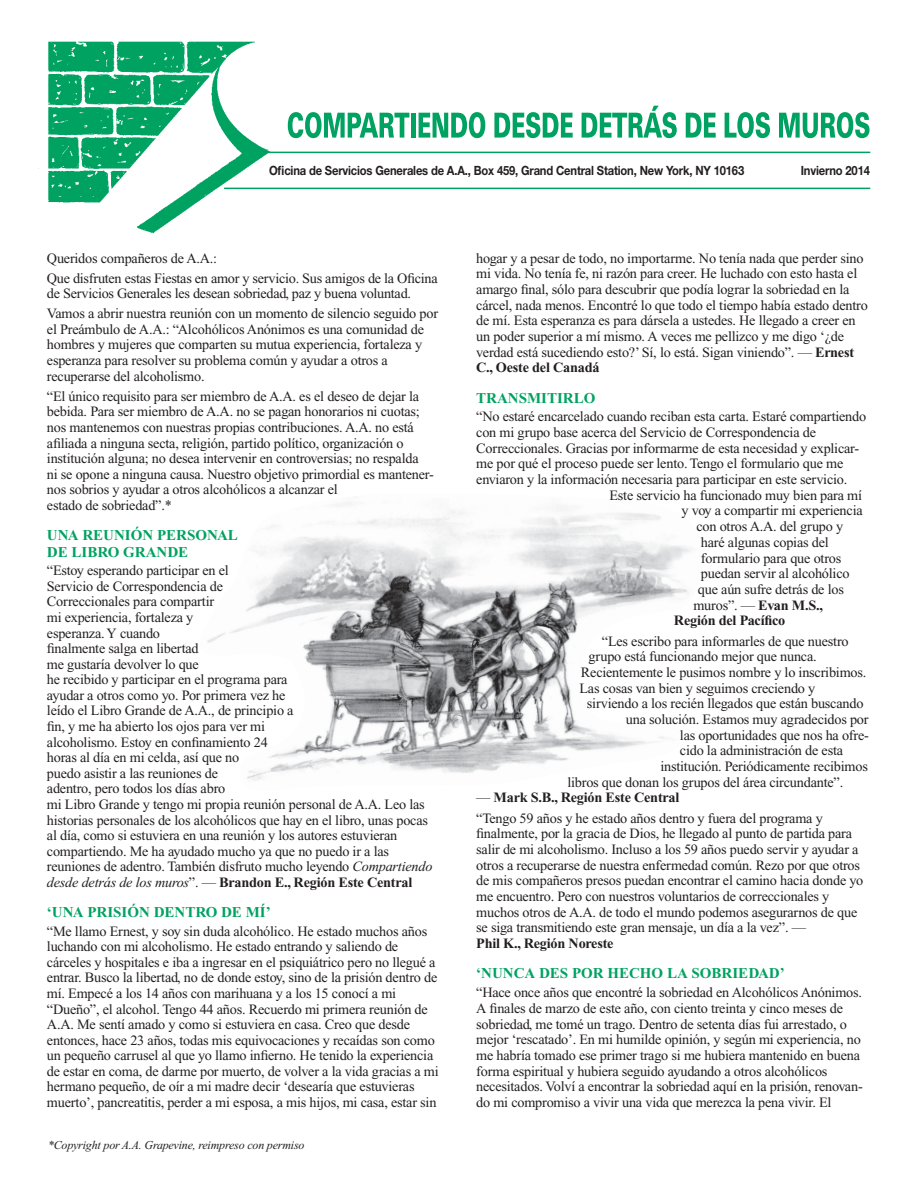
<style>
.page{position:relative;width:918px;height:1188px;background:#fff}
.page>*{position:absolute;margin:0;border:0;box-sizing:border-box;transform-origin:0 0}
.t1{font:700 15px/16.6px "Times New Roman";color:#00a261}
.t2{font:14.25px/15.6px "Times New Roman";letter-spacing:-.015em;color:#231f20}
.t3{font:700 14.25px "Times New Roman";letter-spacing:-.015em;color:#231f20}
.t4{font:700 12.75px "Helvetica Neue LT Std";letter-spacing:-.015em;color:#231f20;scale:.88 1}
.t5{font:italic 12px "Times New Roman";letter-spacing:-.015em;color:#231f20}
.s1{font-style:italic}
.s2{font-weight:700}
.s3{font-weight:400}
</style>
<div class="page">
<img style="left:48px;top:41px;width:223px;height:193px">
<hr style="left:265px;top:152px;width:605px;height:1px;background:#00a261">
<hr style="left:224px;top:188px;width:646px;height:1px;background:#00a261">
<svg style="left:288px;top:112px;width:121px;height:26px"></svg>
<div style="left:411px;top:113px;width:5px;height:25px;background:#00a261"></div>
<svg style="left:419px;top:112px;width:66px;height:26px"></svg>
<svg style="left:494px;top:112px;width:79px;height:26px"></svg>
<svg style="left:686px;top:113px;width:30px;height:25px"></svg>
<svg style="left:725px;top:112px;width:45px;height:26px"></svg>
<svg style="left:779px;top:112px;width:91px;height:26px"></svg>
<svg style="left:582px;top:106px;width:95px;height:32px"></svg>
<img style="left:207px;top:502px;width:484px;height:279px">
<p class="t4" style="left:269px;top:163px;width:541px">Oficina de Servicios Generales de A.A., Box 459, Grand Central Station, New York, NY 10163</p>
<p class="t4" style="left:801px;top:163px;width:80px">Invierno 2014</p>
<p class="t2" style="left:47px;top:248px;width:392px;line-height:20.1px">Queridos compañeros de A.A.:<br>Que disfruten estas Fiestas en amor y servicio. Sus amigos de la Oficina</p>
<p class="t2" style="left:47px;top:283px;width:393px;line-height:20.1px">de Servicios Generales les desean sobriedad, paz y buena voluntad.<br>Vamos a abrir nuestra reunión con un momento de silencio seguido por</p>
<p class="t2" style="left:47px;top:321px;width:379px">el Preámbulo de A.A.: “Alcohólicos Anónimos es una comunidad de hombres y mujeres que comparten su mutua experiencia, fortaleza y esperanza para resolver su problema común y ayudar a otros a recuperarse del alcoholismo.</p>
<p class="t2" style="left:47px;top:388px;width:389px">“El único requisito para ser miembro de A.A. es el deseo de dejar la bebida. Para ser miembro de A.A. no se pagan honorarios ni cuotas; nos mantenemos con nuestras propias contribuciones. A.A. no está afiliada a ninguna secta, religión, partido político, organización o institución alguna; no desea intervenir en controversias; no respalda<br>ni se opone a ninguna causa. Nuestro objetivo primordial es mantener&shy;nos sobrios y ayudar a otros alcohólicos a alcanzar el<br>estado de sobriedad”.*</p>
<p class="t1" style="left:47px;top:527px;width:192px">UNA REUNIÓN PERSONAL<br>DE LIBRO GRANDE</p>
<p class="t2" style="left:47px;top:563px;width:387px">“Estoy esperando participar en el<br>Servicio de Correspondencia de<br>Correccionales para compartir<br>mi experiencia, fortaleza y<br>esperanza. Y cuando<br>finalmente salga en libertad<br>me gustaría devolver lo que<br>he recibido y participar en el programa para<br>ayudar a otros como yo. Por primera vez he<br>leído el Libro Grande de A.A., de principio a<br>fin, y me ha abierto los ojos para ver mi<br>alcoholismo. Estoy en confinamiento 24<br>horas al día en mi celda, así que no<br>puedo asistir a las reuniones de<br>adentro, pero todos los días abro<br>mi Libro Grande y tengo mi propia reunión personal de A.A. Leo las historias personales de los alcohólicos que hay en el libro, unas pocas al día, como si estuviera en una reunión y los autores estuvieran compartiendo. Me ha ayudado mucho ya que no puedo ir a las reuniones de adentro. También disfruto mucho leyendo <span class="s1">Compartiendo desde detrás de los muros</span>”. — <span class="s2">Brandon E., Región Este Central</span></p>
<p class="t1" style="left:47px;top:904px;width:225px">‘UNA PRISIÓN DENTRO DE MÍ’</p>
<p class="t2" style="left:47px;top:923px;width:393px">“Me llamo Ernest, y soy sin duda alcohólico. He estado muchos años luchando con mi alcoholismo. He estado entrando y saliendo de cárceles y hospitales e iba a ingresar en el psiquiátrico pero no llegué a entrar. Busco la libertad, no de donde estoy, sino de la prisión dentro de mí. Empecé a los 14 años con marihuana y a los 15 conocí a mi “Dueño”, el alcohol. Tengo 44 años. Recuerdo mi primera reunión de A.A. Me sentí amado y como si estuviera en casa. Creo que desde entonces, hace 23 años, todas mis equivocaciones y recaídas son como un pequeño carrusel al que yo llamo infierno. He tenido la experiencia de estar en coma, de darme por muerto, de volver a la vida gracias a mi hermano pequeño, de oír a mi madre decir ‘desearía que estuvieras muerto’, pancreatitis, perder a mi esposa, a mis hijos, mi casa, estar sin</p>
<p class="t5" style="left:48px;top:1138px;width:258px">*Copyright por A.A. Grapevine, reimpreso con permiso</p>
<p class="t2" style="left:476px;top:250px;width:393px">hogar y a pesar de todo, no importarme. No tenía nada que perder sino mi vida. No tenía fe, ni razón para creer. He luchado con esto hasta el amargo final, sólo para descubrir que podía lograr la sobriedad en la cárcel, nada menos. Encontré lo que todo el tiempo había estado dentro de mí. Esta esperanza es para dársela a ustedes. He llegado a creer en un poder superior a mí mismo. A veces me pellizco y me digo ‘¿de verdad está sucediendo esto?’ Sí, lo está. Sigan viniendo”. — <span class="s2">Ernest C., Oeste del Canadá</span></p>
<p class="t1" style="left:476px;top:389px;width:121px">TRANSMITIRLO</p>
<p class="t2" style="left:476px;top:409px;width:392px">“No estaré encarcelado cuando reciban esta carta. Estaré compartiendo</p>
<p class="t2" style="left:476px;top:425px;width:341px">con mi grupo base acerca del Servicio de Correspondencia de</p>
<p class="t2" style="left:476px;top:440px;width:385px">Correccionales. Gracias por informarme de esta necesidad y explicar-</p>
<p class="t2" style="left:476px;top:456px;width:369px">me por qué el proceso puede ser lento. Tengo el formulario que me</p>
<p class="t2" style="left:476px;top:472px;width:373px">enviaron y la información necesaria para participar en este servicio.</p>
<p class="t2" style="left:609px;top:487px;width:254px">Este servicio ha funcionado muy bien para mí</p>
<p class="t2" style="left:681px;top:503px;width:183px">y voy a compartir mi experiencia</p>
<p class="t2" style="left:696px;top:519px;width:148px">con otros A.A. del grupo y</p>
<p class="t2" style="left:701px;top:534px;width:129px">haré algunas copias del</p>
<p class="t2" style="left:701px;top:550px;width:142px">formulario para que otros</p>
<p class="t2" style="left:701px;top:566px;width:150px">puedan servir al alcohólico</p>
<p class="t2" style="left:698px;top:581px;width:148px">que aún sufre detrás de los</p>
<p class="t3" style="left:693px;top:597px;width:131px"><span class="s3">muros”. —</span> Evan M.S.,</p>
<p class="t3" style="left:674px;top:613px;width:113px">Región del Pacífico</p>
<p class="t2" style="left:602px;top:633px;width:248px">“Les escribo para informarles de que nuestro</p>
<p class="t2" style="left:588px;top:649px;width:230px">grupo está funcionando mejor que nunca.</p>
<p class="t2" style="left:581px;top:664px;width:287px">Recientemente le pusimos nombre y lo inscribimos.</p>
<p class="t2" style="left:579px;top:680px;width:237px">Las cosas van bien y seguimos creciendo y</p>
<p class="t2" style="left:587px;top:696px;width:278px">sirviendo a los recién llegados que están buscando</p>
<p class="t2" style="left:626px;top:711px;width:244px">una solución. Estamos muy agradecidos por</p>
<p class="t2" style="left:680px;top:727px;width:190px">las oportunidades que nos ha ofre-</p>
<p class="t2" style="left:680px;top:743px;width:165px">cido la administración de esta</p>
<p class="t2" style="left:660px;top:759px;width:209px">institución. Periódicamente recibimos</p>
<p class="t2" style="left:567px;top:774px;width:277px">libros que donan los grupos del área circundante”.</p>
<p class="t2" style="left:476px;top:788px;width:348px;line-height:20.2px">— <span class="s2">Mark S.B., Región Este Central<br></span>“Tengo 59 años y he estado años dentro y fuera del programa y</p>
<p class="t2" style="left:476px;top:826px;width:389px">finalmente, por la gracia de Dios, he llegado al punto de partida para salir de mi alcoholismo. Incluso a los 59 años puedo servir y ayudar a otros a recuperarse de nuestra enfermedad común. Rezo por que otros de mis compañeros presos puedan encontrar el camino hacia donde yo me encuentro. Pero con nuestros voluntarios de correccionales y muchos otros de A.A. de todo el mundo podemos asegurarnos de que se siga transmitiendo este gran mensaje, un día a la vez”. —</p>
<p class="t3" style="left:476px;top:935px;width:139px">Phil K., Región Noreste</p>
<p class="t1" style="left:476px;top:965px;width:310px">‘NUNCA DES POR HECHO LA SOBRIEDAD’</p>
<p class="t2" style="left:476px;top:985px;width:388px">“Hace once años que encontré la sobriedad en Alcohólicos Anónimos.<br>A finales de marzo de este año, con ciento treinta y cinco meses de sobriedad, me tomé un trago. Dentro de setenta días fui arrestado, o mejor ‘rescatado’. En mi humilde opinión, y según mi experiencia, no me habría tomado ese primer trago si me hubiera mantenido en buena forma espiritual y hubiera seguido ayudando a otros alcohólicos necesitados. Volví a encontrar la sobriedad aquí en la prisión, renovan&shy;do mi compromiso a vivir una vida que merezca la pena vivir. El</p>
</div>
